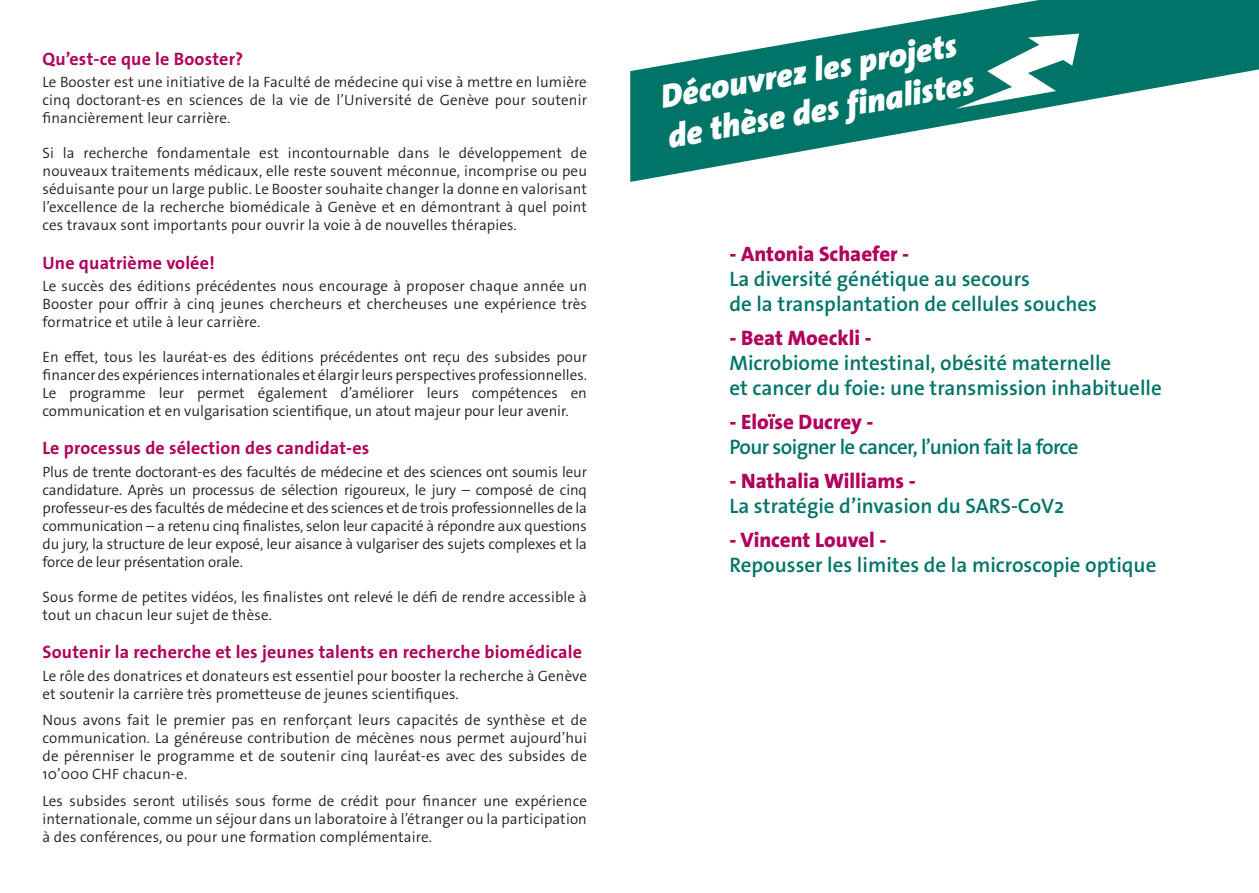
<style>
.page{position:relative;width:1259px;height:893px;background:#fff}
.page>*{position:absolute;margin:0;border:0;box-sizing:border-box;transform-origin:0 0}
.t1{font:italic 900 33.45px/40.2px "The Sans Os F";color:#fff}
.t2{font:600 21px/25.2px "The Sans Os F";color:#007567}
.t3{font:600 21px/25.2px "The Sans Os F";letter-spacing:-.03em;color:#007567}
.t4{font:700 18px "The Sans Os F";letter-spacing:.01em;color:#b1015c}
.t5{font:300 15px/18px "The Sans Os F";letter-spacing:.01em;color:#231f20;text-align:justify}
.s1{font-weight:800;color:#b1015c}
</style>
<div class="page">
<svg style="left:630px;top:0;width:629px;height:182px;fill:#007567"></svg>
<svg style="left:956px;top:34px;width:123px;height:75px"></svg>
<p class="t4" style="left:43px;top:47px;width:202px">Qu’est-ce que le Booster?</p>
<p class="t5" style="left:43px;top:73px;width:546px">Le Booster est une initiative de la Faculté de médecine qui vise à mettre en lumière cinq doctorant-es en sciences de la vie de l’Université de Genève pour soutenir financièrement leur carrière.</p>
<p class="t5" style="left:43px;top:144px;width:546px">Si la recherche fondamentale est incontournable dans le développement de nouveaux traitements médicaux, elle reste souvent méconnue, incomprise ou peu séduisante pour un large public. Le Booster souhaite changer la donne en valorisant l’excellence de la recherche biomédicale à Genève et en démontrant à quel point ces travaux sont importants pour ouvrir la voie à de nouvelles thérapies.</p>
<p class="t4" style="left:43px;top:251px;width:174px">Une quatrième volée!</p>
<p class="t5" style="left:43px;top:277px;width:546px">Le succès des éditions précédentes nous encourage à proposer chaque année un Booster pour offrir à cinq jeunes chercheurs et chercheuses une expérience très formatrice et utile à leur carrière.</p>
<p class="t5" style="left:43px;top:348px;width:546px">En effet, tous les lauréat-es des éditions précédentes ont reçu des subsides pour financer des expériences internationales et élargir leurs perspectives professionnelles.<br>Le programme leur permet également d’améliorer leurs compétences en communication et en vulgarisation scientifique, un atout majeur pour leur avenir.</p>
<p class="t4" style="left:43px;top:437px;width:328px">Le processus de sélection des candidat-es</p>
<p class="t5" style="left:43px;top:463px;width:546px">Plus de trente doctorant-es des facultés de médecine et des sciences ont soumis leur candidature. Après un processus de sélection rigoureux, le jury – composé de cinq professeur-es des facultés de médecine et des sciences et de trois professionnelles de la communication – a retenu cinq finalistes, selon leur capacité à répondre aux questions du jury, la structure de leur exposé, leur aisance à vulgariser des sujets complexes et la force de leur présentation orale.</p>
<p class="t5" style="left:43px;top:588px;width:546px">Sous forme de petites vidéos, les finalistes ont relevé le défi de rendre accessible à tout un chacun leur sujet de thèse.</p>
<p class="t4" style="left:43px;top:641px;width:541px">Soutenir la recherche et les jeunes talents en recherche biomédicale</p>
<p class="t5" style="left:43px;top:667px;width:546px">Le rôle des donatrices et donateurs est essentiel pour booster la recherche à Genève et soutenir la carrière très prometteuse de jeunes scientifiques.</p>
<p class="t5" style="left:43px;top:711px;width:546px">Nous avons fait le premier pas en renforçant leurs capacités de synthèse et de communication. La généreuse contribution de mécènes nous permet aujourd’hui de pérenniser le programme et de soutenir cinq lauréat-es avec des subsides de 10’000 CHF chacun-e.</p>
<p class="t5" style="left:43px;top:792px;width:546px">Les subsides seront utilisés sous forme de crédit pour financer une expérience internationale, comme un séjour dans un laboratoire à l’étranger ou la participation à des conférences, ou pour une formation complémentaire.</p>
<p class="t1" style="left:657px;top:77px;width:312px;rotate:-10deg">Découvrez les projets de thèse des finalistes</p>
<p class="t2" style="left:729px;top:241px;width:369px"><span class="s1">- Antonia Schaefer -<br></span>La diversité génétique au secours<br>de la transplantation de cellules souches</p>
<p class="t2" style="left:729px;top:325px;width:434px"><span class="s1">- Beat Moeckli -<br></span>Microbiome intestinal, obésité maternelle<br>et cancer du foie: une transmission inhabituelle</p>
<p class="t3" style="left:729px;top:409px;width:351px"><span class="s1">- Eloïse Ducrey -<br></span>Pour soigner le cancer, l’union fait la force</p>
<p class="t2" style="left:729px;top:468px;width:336px"><span class="s1">- Nathalia Williams -<br></span>La stratégie d’invasion du SARS-CoV2</p>
<p class="t2" style="left:729px;top:527px;width:428px"><span class="s1">- Vincent Louvel -<br></span>Repousser les limites de la microscopie optique</p>
</div>
